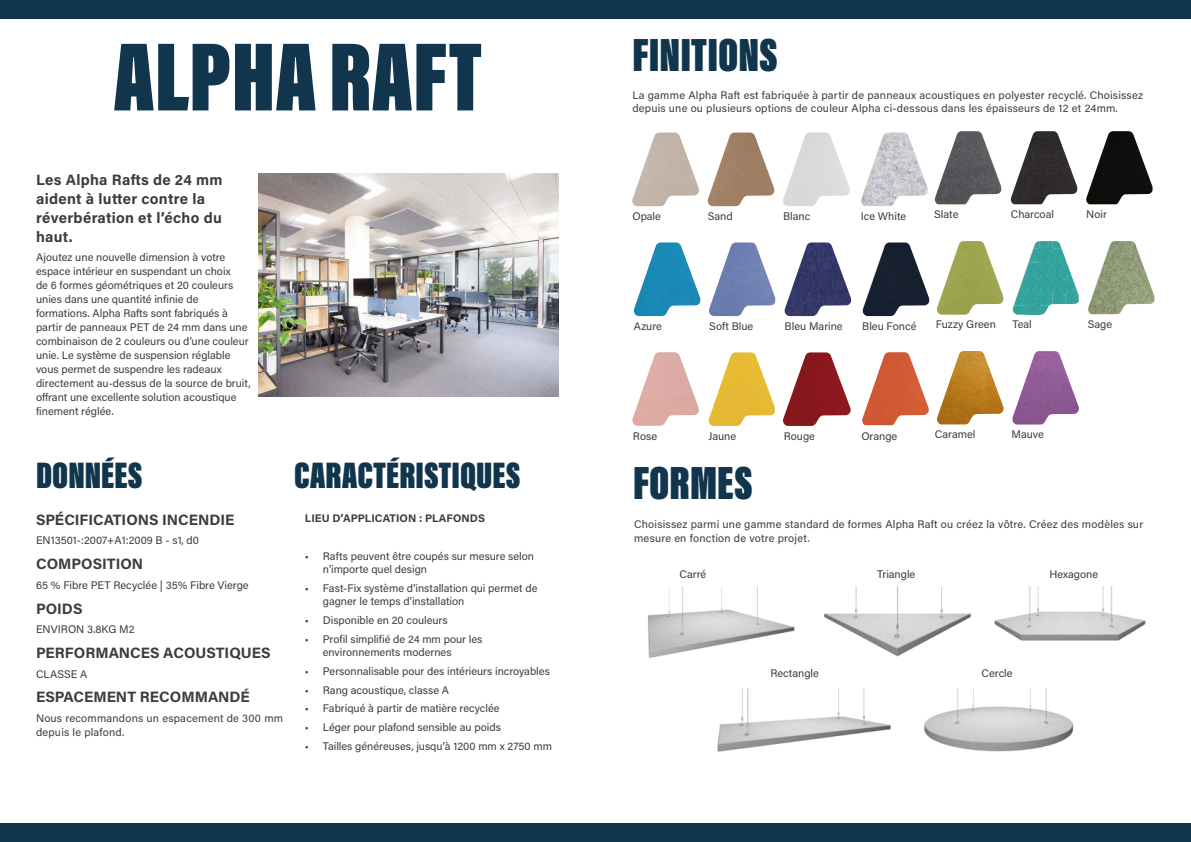
<style>
.page{position:relative;width:1191px;height:842px;background:#fff}
.page>*{position:absolute;margin:0;border:0;box-sizing:border-box;transform-origin:0 0}
.t1{font:900 100px "Acumin Pro Extra Cond";color:#12354e}
.t2{font:900 48px "Acumin Pro Extra Cond";color:#12354e}
.t3{font:900 38px "Acumin Pro Extra Cond";color:#12354e}
.t4{font:700 15px "Acumin Pro";color:#3c3c3b}
.t5{font:700 15px/19px "Acumin Pro";letter-spacing:.02em;color:#3c3c3b}
.t6{font:11px/14px "Acumin Pro";color:#3c3c3b}
.t7{font:11px/13.2px "Acumin Pro";letter-spacing:.02em;color:#3c3c3b}
.t8{font:700 11px "Acumin Pro";letter-spacing:.005em;color:#3c3c3b}
</style>
<div class="page">
<div style="left:0;top:824px;width:1191px;height:18px;background:#12354e"></div>
<div style="left:0;top:0;width:1191px;height:18px;background:#12354e"></div>
<img style="left:258px;top:174px;width:301px;height:223px">
<img style="left:708px;top:352px;width:66px;height:74px">
<img style="left:937px;top:351px;width:66px;height:73px">
<img style="left:1012px;top:351px;width:67px;height:73px">
<img style="left:783px;top:352px;width:68px;height:74px">
<img style="left:862px;top:352px;width:67px;height:73px">
<svg style="left:937px;top:185px;width:65px;height:20px"></svg>
<svg style="left:1013px;top:186px;width:65px;height:19px"></svg>
<svg style="left:1089px;top:185px;width:64px;height:20px"></svg>
<svg style="left:1091px;top:295px;width:64px;height:20px"></svg>
<svg style="left:734px;top:242px;width:42px;height:61px"></svg>
<img style="left:860px;top:133px;width:67px;height:73px">
<img style="left:1010px;top:131px;width:67px;height:73px">
<img style="left:934px;top:131px;width:67px;height:73px">
<img style="left:1086px;top:131px;width:66px;height:73px">
<img style="left:783px;top:133px;width:66px;height:73px">
<img style="left:707px;top:133px;width:67px;height:73px">
<img style="left:632px;top:133px;width:67px;height:73px">
<img style="left:862px;top:243px;width:67px;height:73px">
<img style="left:784px;top:242px;width:67px;height:74px">
<img style="left:633px;top:242px;width:67px;height:74px">
<img style="left:709px;top:243px;width:66px;height:73px">
<svg style="left:1012px;top:241px;width:67px;height:74px"></svg>
<img style="left:1087px;top:241px;width:67px;height:73px">
<img style="left:937px;top:241px;width:66px;height:74px">
<img style="left:632px;top:352px;width:66px;height:74px">
<img style="left:648px;top:587px;width:147px;height:71px">
<img style="left:824px;top:587px;width:147px;height:70px">
<img style="left:717px;top:688px;width:174px;height:64px">
<img style="left:924px;top:688px;width:150px;height:64px">
<img style="left:994px;top:587px;width:152px;height:54px">
<h1 class="t1" style="left:113px;top:16px;width:371px">ALPHA RAFT</h1>
<h3 class="t5" style="left:36px;top:169px;width:188px">Les Alpha Rafts de 24 mm aident à lutter contre la réverbération et l’écho du haut.</h3>
<p class="t6" style="left:36px;top:250px;width:216px">Ajoutez une nouvelle dimension à votre espace intérieur en suspendant un choix<br>de 6 formes géométriques et 20 couleurs unies dans une quantité infinie de formations. Alpha Rafts sont fabriqués à partir de panneaux PET de 24 mm dans une combinaison de 2 couleurs ou d’une couleur unie. Le système de suspension réglable vous permet de suspendre les radeaux directement au-dessus de la source de bruit, offrant une excellente solution acoustique finement réglée.</p>
<h3 class="t3" style="left:36px;top:452px;width:108px">DONNÉES</h3>
<h3 class="t3" style="left:294px;top:452px;width:228px">CARACTÉRISTIQUES</h3>
<h3 class="t4" style="left:36px;top:509px;width:200px">SPÉCIFICATIONS INCENDIE</h3>
<p class="t6" style="left:36px;top:533px;width:164px">EN13501-:2007+A1:2009 B - s1, d0</p>
<h3 class="t4" style="left:36px;top:553px;width:109px">COMPOSITION</h3>
<p class="t6" style="left:36px;top:577px;width:214px">65 % Fibre PET Recyclée | 35% Fibre Vierge</p>
<h3 class="t4" style="left:36px;top:598px;width:48px">POIDS</h3>
<p class="t6" style="left:36px;top:622px;width:100px">ENVIRON 3.8KG M2</p>
<h3 class="t4" style="left:36px;top:642px;width:236px">PERFORMANCES ACOUSTIQUES</h3>
<p class="t6" style="left:36px;top:666px;width:53px">CLASSE A</p>
<h3 class="t4" style="left:36px;top:686px;width:215px">ESPACEMENT RECOMMANDÉ</h3>
<p class="t7" style="left:36px;top:710px;width:249px;line-height:14px">Nous recommandons un espacement de 300 mm depuis le plafond.</p>
<p class="t8" style="left:305px;top:510px;width:182px">LIEU D’APPLICATION : PLAFONDS</p>
<p class="t6" style="left:323px;top:549px;width:213px;line-height:13.2px;text-indent:-18px">• Rafts peuvent être coupés sur mesure selon n’importe quel design</p>
<p class="t6" style="left:323px;top:581px;width:216px;line-height:13.2px;text-indent:-18px">• Fast-Fix système d’installation qui permet de gagner le temps d’installation</p>
<p class="t6" style="left:305px;top:612px;width:144px">• Disponible en 20 couleurs</p>
<p class="t6" style="left:323px;top:632px;width:161px;line-height:13.2px;text-indent:-18px">• Profil simplifié de 24 mm pour les environnements modernes</p>
<p class="t6" style="left:305px;top:663px;width:247px">• Personnalisable pour des intérieurs incroyables</p>
<p class="t6" style="left:305px;top:682px;width:146px">• Rang acoustique, classe A</p>
<p class="t6" style="left:305px;top:701px;width:196px">• Fabriqué à partir de matière recyclée</p>
<p class="t6" style="left:305px;top:720px;width:198px">• Léger pour plafond sensible au poids</p>
<p class="t6" style="left:305px;top:739px;width:249px">• Tailles généreuses, jusqu’à 1200 mm x 2750 mm</p>
<h2 class="t2" style="left:632px;top:26px;width:147px">FINITIONS</h2>
<p class="t7" style="left:632px;top:88px;width:512px">La gamme Alpha Raft est fabriquée à partir de panneaux acoustiques en polyester recyclé. Choisissez depuis une ou plusieurs options de couleur Alpha ci-dessous dans les épaisseurs de 12 et 24mm.</p>
<p class="t6" style="left:632px;top:208px;width:30px">Opale</p>
<p class="t6" style="left:634px;top:318px;width:30px">Azure</p>
<p class="t6" style="left:708px;top:208px;width:26px">Sand</p>
<p class="t6" style="left:783px;top:208px;width:29px">Blanc</p>
<p class="t6" style="left:860px;top:208px;width:47px">Ice White</p>
<p class="t6" style="left:934px;top:207px;width:26px">Slate</p>
<p class="t6" style="left:1010px;top:207px;width:45px">Charcoal</p>
<p class="t6" style="left:1086px;top:207px;width:22px">Noir</p>
<p class="t6" style="left:709px;top:318px;width:46px">Soft Blue</p>
<p class="t6" style="left:784px;top:318px;width:59px">Bleu Marine</p>
<p class="t6" style="left:862px;top:318px;width:56px">Bleu Foncé</p>
<p class="t6" style="left:935px;top:317px;width:62px">Fuzzy Green</p>
<p class="t6" style="left:1012px;top:317px;width:21px">Teal</p>
<p class="t6" style="left:1087px;top:317px;width:26px">Sage</p>
<p class="t6" style="left:633px;top:428px;width:26px">Rose</p>
<p class="t6" style="left:708px;top:428px;width:29px">Jaune</p>
<h2 class="t2" style="left:633px;top:454px;width:121px">FORMES</h2>
<p class="t6" style="left:783px;top:428px;width:33px">Rouge</p>
<p class="t6" style="left:861px;top:428px;width:37px">Orange</p>
<p class="t6" style="left:934px;top:427px;width:42px">Caramel</p>
<p class="t6" style="left:1011px;top:427px;width:34px">Mauve</p>
<p class="t7" style="left:634px;top:517px;width:510px">Choisissez parmi une gamme standard de formes Alpha Raft ou créez la vôtre. Créez des modèles sur mesure en fonction de votre projet.</p>
<p class="t6" style="left:679px;top:566px;width:28px">Carré</p>
<p class="t6" style="left:877px;top:566px;width:40px">Triangle</p>
<p class="t6" style="left:1049px;top:566px;width:50px">Hexagone</p>
<p class="t6" style="left:770px;top:666px;width:50px">Rectangle</p>
<p class="t6" style="left:981px;top:666px;width:33px">Cercle</p>
</div>
